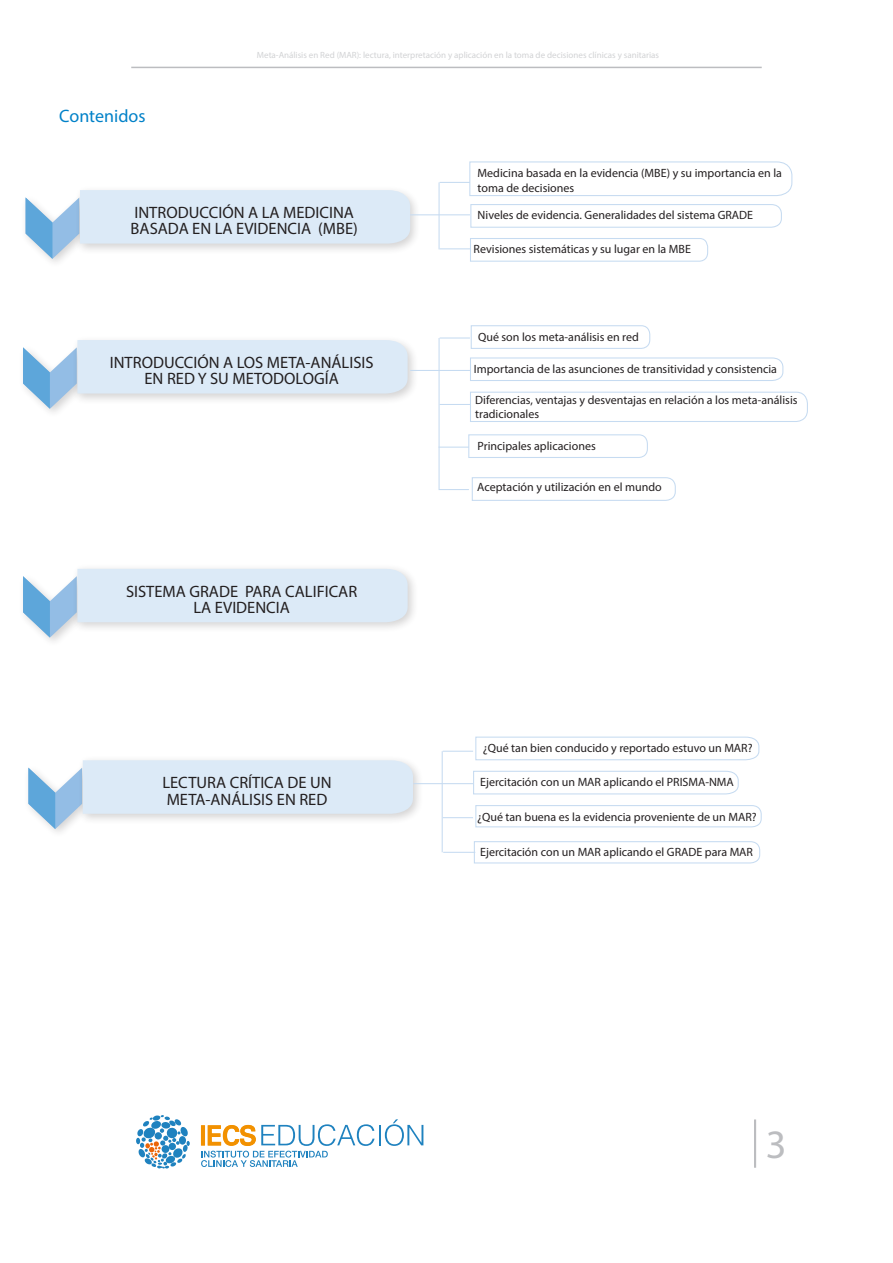
<style>
.page{position:relative;width:893px;height:1263px;background:#fff}
.page>*{position:absolute;margin:0;border:0;box-sizing:border-box;transform-origin:0 0}
.t1{font:40.5px "Myriad Pro";color:#bcbdc0}
.titulo_x_x{font:18px "Myriad Pro";color:#0081c8}
.t2{font:16.5px "Myriad Pro";color:#231f20}
.List_Paragraph{font:12px/15px "Myriad Pro";color:#231f20}
.t3{font:10.5px "Myriad Pro";color:#bcbdc0}
.List_Paragraph-2{font:9px "Myriad Pro";color:#d1d2d4}
</style>
<div class="page">
<hr style="left:131px;top:67px;width:631px;height:1px;background:#bcbdc0">
<svg style="left:136px;top:1115px;width:54px;height:53px"></svg>
<div style="left:162px;top:1145px;width:7px;height:8px;background:#1f82bf;border-radius:50%"></div>
<svg style="left:201px;top:1124px;width:174px;height:43px"></svg>
<hr style="left:379px;top:1125px;width:2px;height:20px;background:#1f82bf">
<svg style="left:385px;top:1119px;width:38px;height:27px"></svg>
<hr style="left:754px;top:1119px;width:2px;height:49px;background:#bcbdc0">
<div style="left:20px;top:194px;width:71px;height:75px;background:#231f20;opacity:.2"></div>
<div style="left:74px;top:185px;width:347px;height:70px;background:#231f20;opacity:.2"></div>
<svg style="left:26px;top:190px;width:384px;height:69px"></svg>
<div style="left:72px;top:335px;width:347px;height:70px;background:#231f20;opacity:.2"></div>
<svg style="left:23px;top:340px;width:385px;height:69px"></svg>
<div style="left:72px;top:564px;width:347px;height:69px;background:#231f20;opacity:.2"></div>
<svg style="left:23px;top:569px;width:385px;height:69px"></svg>
<svg style="left:470px;top:204px;width:312px;height:24px"></svg>
<svg style="left:469px;top:161px;width:324px;height:35px"></svg>
<hr style="left:410px;top:214px;width:60px;height:1px;background:#c6dbf1">
<hr style="left:440px;top:182px;width:30px;height:1px;background:#c6dbf1">
<hr style="left:440px;top:248px;width:30px;height:1px;background:#c6dbf1">
<hr style="left:439px;top:182px;width:1px;height:67px;background:#c6dbf1">
<hr style="left:410px;top:370px;width:60px;height:1px;background:#c6dbf1">
<hr style="left:440px;top:337px;width:30px;height:1px;background:#c6dbf1">
<hr style="left:440px;top:404px;width:30px;height:1px;background:#c6dbf1">
<hr style="left:439px;top:338px;width:1px;height:151px;background:#c6dbf1">
<svg style="left:470px;top:325px;width:181px;height:24px"></svg>
<svg style="left:470px;top:357px;width:314px;height:24px"></svg>
<svg style="left:470px;top:391px;width:338px;height:31px"></svg>
<svg style="left:469px;top:238px;width:240px;height:24px"></svg>
<hr style="left:439px;top:447px;width:30px;height:1px;background:#c6dbf1">
<hr style="left:439px;top:489px;width:30px;height:1px;background:#c6dbf1">
<svg style="left:468px;top:434px;width:180px;height:24px"></svg>
<svg style="left:471px;top:477px;width:205px;height:24px"></svg>
<div style="left:77px;top:755px;width:347px;height:70px;background:#231f20;opacity:.2"></div>
<svg style="left:28px;top:760px;width:385px;height:69px"></svg>
<svg style="left:475px;top:736px;width:285px;height:25px"></svg>
<hr style="left:413px;top:783px;width:60px;height:1px;background:#c6dbf1">
<hr style="left:443px;top:751px;width:30px;height:1px;background:#c6dbf1">
<hr style="left:443px;top:817px;width:30px;height:1px;background:#c6dbf1">
<hr style="left:442px;top:751px;width:1px;height:101px;background:#c6dbf1">
<svg style="left:475px;top:805px;width:287px;height:23px"></svg>
<svg style="left:473px;top:770px;width:266px;height:25px"></svg>
<hr style="left:443px;top:852px;width:32px;height:1px;background:#c6dbf1">
<svg style="left:473px;top:841px;width:288px;height:23px"></svg>
<p class="titulo_x_x" style="left:59px;top:105px;width:88px">Contenidos</p>
<p class="t3" style="left:362px;top:48px;width:170px">Revisiones sistemáticas y meta-análisis</p>
<p class="List_Paragraph-2" style="left:257px;top:49px;width:404px">Meta-Análisis en Red (MAR): lectura, interpretación y aplicación en la toma de decisiones clínicas y sanitarias</p>
<p class="List_Paragraph" style="left:478px;top:165px;width:306px">Medicina basada en la evidencia (MBE) y su importancia en la toma de decisiones</p>
<p class="t2" style="left:134px;top:202px;width:221px">INTRODUCCIÓN A LA MEDICINA</p>
<p class="t2" style="left:131px;top:219px;width:229px">BASADA EN LA EVIDENCIA (MBE)</p>
<p class="t2" style="left:110px;top:352px;width:265px">INTRODUCCIÓN A LOS META-ANÁLISIS</p>
<p class="t2" style="left:145px;top:369px;width:196px">EN RED Y SU METODOLOGÍA</p>
<p class="t2" style="left:126px;top:581px;width:233px">SISTEMA GRADE PARA CALIFICAR</p>
<p class="t2" style="left:193px;top:597px;width:98px">LA EVIDENCIA</p>
<p class="t2" style="left:162px;top:772px;width:171px">LECTURA CRÍTICA DE UN</p>
<p class="t2" style="left:167px;top:789px;width:162px">META-ANÁLISIS EN RED</p>
<p class="List_Paragraph" style="left:478px;top:207px;width:277px">Niveles de evidencia. Generalidades del sistema GRADE</p>
<p class="List_Paragraph" style="left:474px;top:241px;width:219px">Revisiones sistemáticas y su lugar en la MBE</p>
<p class="List_Paragraph" style="left:478px;top:329px;width:162px">Qué son los meta-análisis en red</p>
<p class="List_Paragraph" style="left:474px;top:361px;width:305px">Importancia de las asunciones de transitividad y consistencia</p>
<p class="List_Paragraph" style="left:475px;top:393px;width:324px;line-height:13.5px">Diferencias, ventajas y desventajas en relación a los meta-análisis tradicionales</p>
<p class="List_Paragraph" style="left:478px;top:438px;width:120px">Principales aplicaciones</p>
<p class="List_Paragraph" style="left:477px;top:479px;width:186px">Aceptación y utilización en el mundo</p>
<p class="List_Paragraph" style="left:483px;top:740px;width:271px">¿Qué tan bien conducido y reportado estuvo un MAR?</p>
<p class="List_Paragraph" style="left:480px;top:774px;width:255px">Ejercitación con un MAR aplicando el PRISMA-NMA</p>
<p class="List_Paragraph" style="left:477px;top:809px;width:281px">¿Qué tan buena es la evidencia proveniente de un MAR?</p>
<p class="List_Paragraph" style="left:480px;top:844px;width:274px">Ejercitación con un MAR aplicando el GRADE para MAR</p>
<h1 class="t1" style="left:766px;top:1119px;width:22px">3</h1>
</div>
